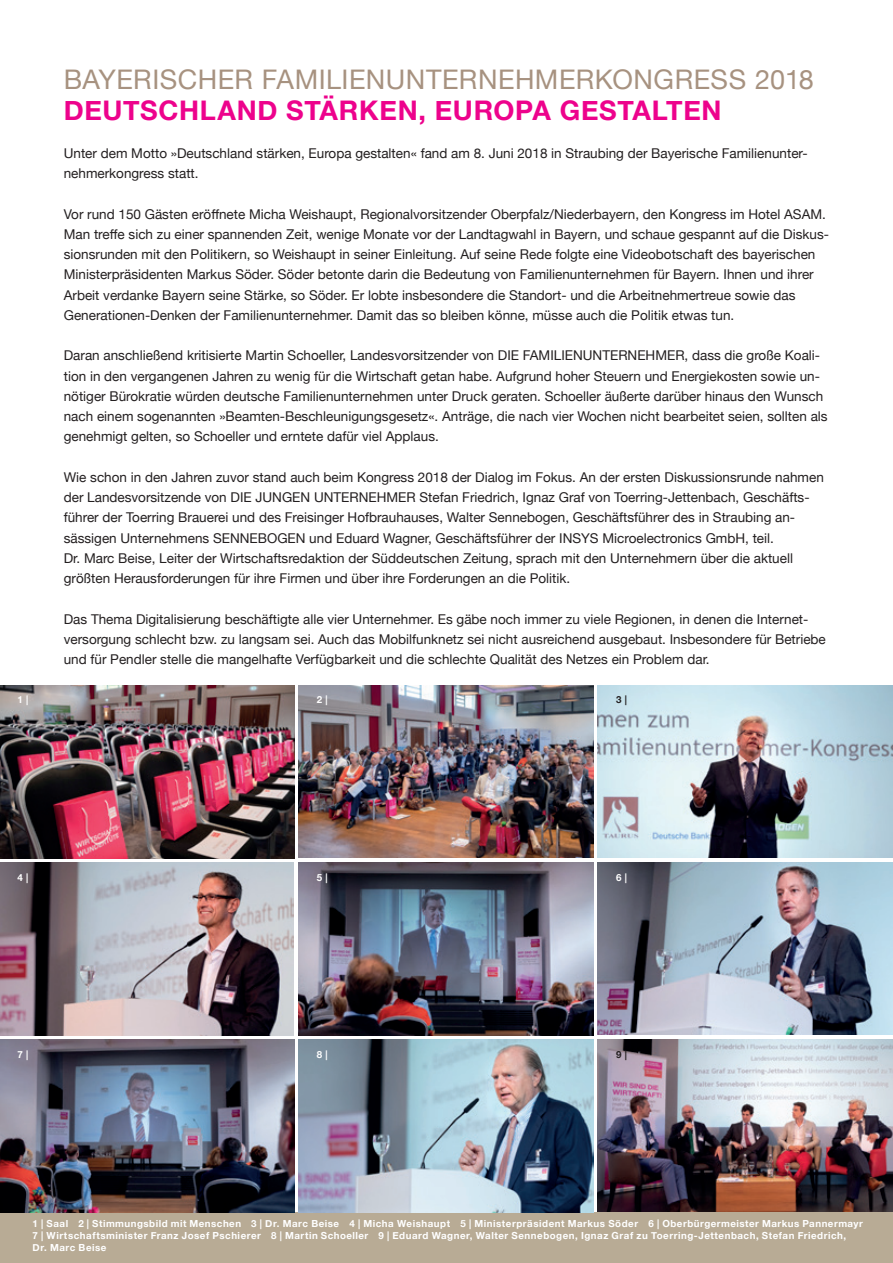
<style>
.page{position:relative;width:893px;height:1263px;background:#fff}
.page>*{position:absolute;margin:0;border:0;box-sizing:border-box;transform-origin:0 0}
.t1{font:27px "Helvetica Neue";letter-spacing:.015em;color:#a79280}
.t2{font:700 27px "Helvetica Neue";letter-spacing:.025em;color:#ed028c}
.t3{font:13.5px/20.2px "Helvetica Neue";color:#231f20}
.t4{font:700 9.75px/11.7px "Helvetica Neue";letter-spacing:.055em;color:#fff}
.t5{font:700 9.75px "Helvetica Neue";color:#231f20}
</style>
<div class="page">
<div style="left:0;top:1212px;width:893px;height:51px;background:#b8ab95"></div>
<img style="left:0;top:686px;width:294px;height:172px">
<img style="left:298px;top:686px;width:296px;height:171px">
<img style="left:598px;top:686px;width:295px;height:171px">
<img style="left:0;top:863px;width:294px;height:172px">
<img style="left:298px;top:863px;width:295px;height:172px">
<img style="left:598px;top:863px;width:295px;height:172px">
<img style="left:0;top:1040px;width:294px;height:172px">
<img style="left:298px;top:1040px;width:296px;height:172px">
<img style="left:598px;top:1040px;width:295px;height:172px">
<h1 class="t1" style="left:64px;top:60px;width:752px">BAYERISCHER FAMILIENUNTERNEHMERKONGRESS 2018</h1>
<h1 class="t2" style="left:64px;top:89px;width:659px">DEUTSCHLAND STÄRKEN, EUROPA GESTALTEN</h1>
<p class="t3" style="left:64px;top:144px;width:745px">Unter dem Motto »Deutschland stärken, Europa gestalten« fand am 8. Juni 2018 in Straubing der Bayerische Familienunter&shy;nehmerkongress statt.</p>
<p class="t3" style="left:64px;top:204px;width:767px">Vor rund 150 Gästen eröffnete Micha Weishaupt, Regionalvorsitzender Oberpfalz/Niederbayern, den Kongress im Hotel ASAM.<br>Man treffe sich zu einer spannenden Zeit, wenige Monate vor der Landtagwahl in Bayern, und schaue gespannt auf die Diskus&shy;sionsrunden mit den Politikern, so Weishaupt in seiner Einleitung. Auf seine Rede folgte eine Videobotschaft des bayerischen Ministerpräsidenten Markus Söder. Söder betonte darin die Bedeutung von Familienunternehmen für Bayern. Ihnen und ihrer Arbeit verdanke Bayern seine Stärke, so Söder. Er lobte insbesondere die Standort- und die Arbeitnehmertreue sowie das Generationen-Denken der Familienunternehmer. Damit das so bleiben könne, müsse auch die Politik etwas tun.</p>
<p class="t3" style="left:64px;top:346px;width:765px">Daran anschließend kritisierte Martin Schoeller, Landesvorsitzender von DIE FAMILIENUNTERNEHMER, dass die große Koali&shy;tion in den vergangenen Jahren zu wenig für die Wirtschaft getan habe. Aufgrund hoher Steuern und Energiekosten sowie un&shy;nötiger Bürokratie würden deutsche Familienunternehmen unter Druck geraten. Schoeller äußerte darüber hinaus den Wunsch nach einem sogenannten »Beamten-Beschleunigungsgesetz«. Anträge, die nach vier Wochen nicht bearbeitet seien, sollten als genehmigt gelten, so Schoeller und erntete dafür viel Applaus.</p>
<p class="t3" style="left:64px;top:468px;width:761px">Wie schon in den Jahren zuvor stand auch beim Kongress 2018 der Dialog im Fokus. An der ersten Diskussionsrunde nahmen der Landesvorsitzende von DIE JUNGEN UNTERNEHMER Stefan Friedrich, Ignaz Graf von Toerring-Jettenbach, Geschäfts&shy;führer der Toerring Brauerei und des Freisinger Hofbrauhauses, Walter Sennebogen, Geschäftsführer des in Straubing an&shy;sässigen Unternehmens SENNEBOGEN und Eduard Wagner, Geschäftsführer der INSYS Microelectronics GmbH, teil.<br>Dr. Marc Beise, Leiter der Wirtschaftsredaktion der Süddeutschen Zeitung, sprach mit den Unternehmern über die aktuell größten Herausforderungen für ihre Firmen und über ihre Forderungen an die Politik.</p>
<p class="t3" style="left:64px;top:609px;width:763px">Das Thema Digitalisierung beschäftigte alle vier Unternehmer. Es gäbe noch immer zu viele Regionen, in denen die Internet&shy;versorgung schlecht bzw. zu langsam sei. Auch das Mobilfunknetz sei nicht ausreichend ausgebaut. Insbesondere für Betriebe und für Pendler stelle die mangelhafte Verfügbarkeit und die schlechte Qualität des Netzes ein Problem dar.</p>
<p class="t4" style="left:18px;top:694px;width:12px">1 |</p>
<p class="t4" style="left:317px;top:694px;width:12px">2 |</p>
<p class="t5" style="left:616px;top:692px;width:12px">3 |</p>
<p class="t4" style="left:18px;top:871px;width:12px">4 |</p>
<p class="t4" style="left:317px;top:871px;width:12px">5 |</p>
<p class="t4" style="left:616px;top:871px;width:12px">6 |</p>
<p class="t4" style="left:18px;top:1048px;width:12px">7 |</p>
<p class="t4" style="left:317px;top:1048px;width:12px">8 |</p>
<p class="t5" style="left:616px;top:1046px;width:12px">9 |</p>
<p class="t4" style="left:33px;top:1218px;width:832px">1 | Saal 2 | Stimmungsbild mit Menschen 3 | Dr. Marc Beise 4 | Micha Weishaupt 5 | Ministerpräsident Markus Söder 6 | Oberbürgermeister Markus Pannermayr<br>7 | Wirtschaftsminister Franz Josef Pschierer 8 | Martin Schoeller 9 | Eduard Wagner, Walter Sennebogen, Ignaz Graf zu Toerring-Jettenbach, Stefan Friedrich,<br>Dr. Marc Beise</p>
</div>
